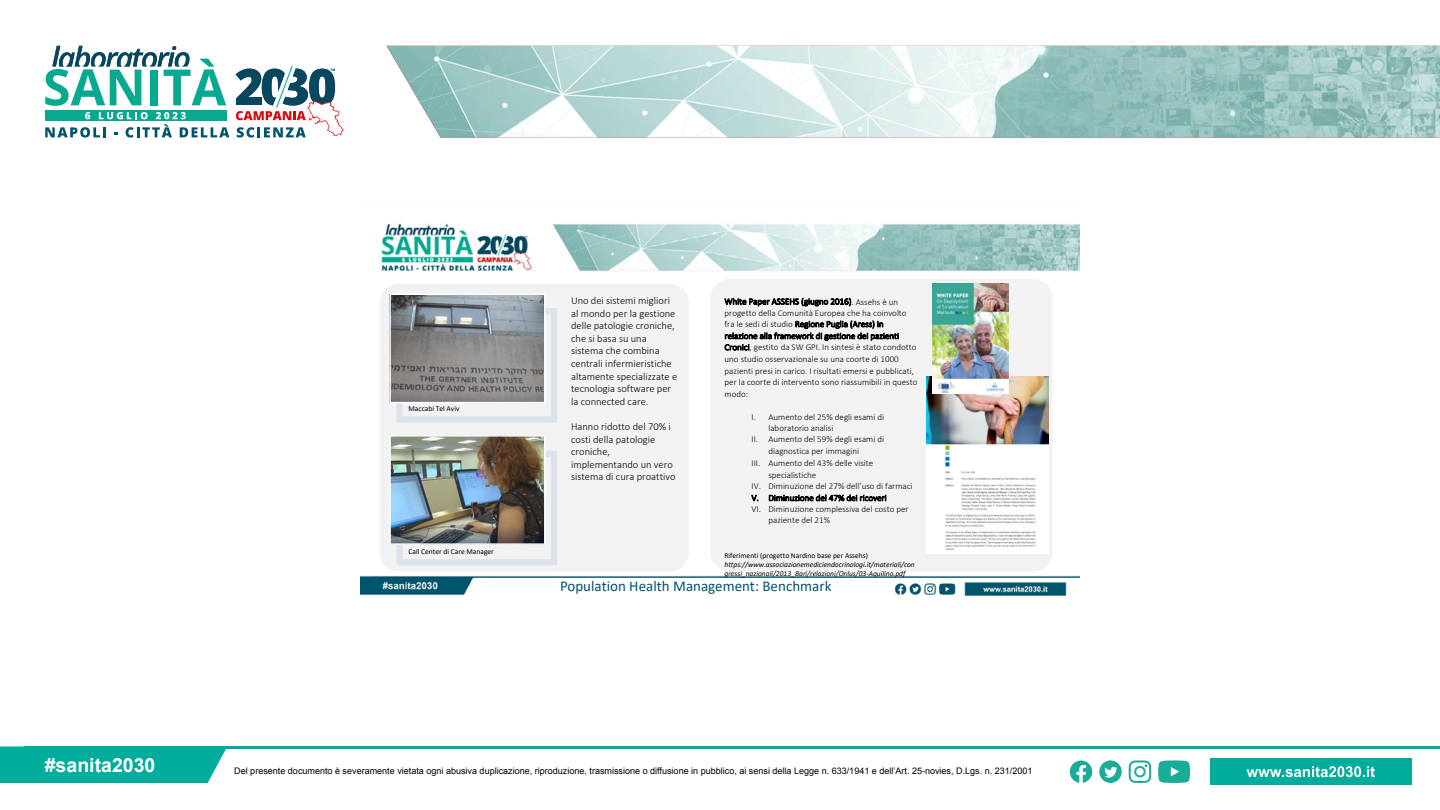
<style>
.page{position:relative;width:1440px;height:810px;background:#fff}
.page>*{position:absolute;margin:0;border:0;box-sizing:border-box;transform-origin:0 0}
.t1{font:700 19.5px "Arial";color:#fff}
.t2{font:15px "Calibri";color:#00546c}
.t3{font:300 10.5px/12.7px "Calibri";color:#000}
.t4{font:300 9px/11.6px "Calibri";color:#000}
.t5{font:9px "Arial";color:#000}
.t6{font:300 8.85px/11.9px "Calibri";color:#000}
.t7{font:italic 7.5px/9px "Calibri";color:#000}
.t8{font:7.5px "Calibri";color:#000}
.s1{font-size:9px}
.s2{font-size:8.85px}
</style>
<div class="page">
<img style="left:386px;top:46px;width:1054px;height:92px">
<div style="left:0;top:746px;width:226px;height:37px;background:#00ad9c"></div>
<div style="left:1210px;top:759px;width:201px;height:26px;background:#00ad9c"></div>
<hr style="left:24px;top:746px;width:1416px;height:3px;background:#00ad9c">
<svg style="left:1247px;top:766px;width:128px;height:11px"></svg>
<svg style="left:1129px;top:760px;width:22px;height:23px"></svg>
<svg style="left:1158px;top:760px;width:32px;height:23px"></svg>
<svg style="left:1070px;top:761px;width:22px;height:22px"></svg>
<svg style="left:1099px;top:760px;width:23px;height:23px"></svg>
<div style="left:45px;top:110px;width:181px;height:11px;background:#07a990"></div>
<svg style="left:45px;top:46px;width:181px;height:60px"></svg>
<svg style="left:236px;top:66px;width:107px;height:72px"></svg>
<svg style="left:45px;top:112px;width:184px;height:26px"></svg>
<img style="left:360px;top:224px;width:720px;height:372px">
<div style="left:380px;top:284px;width:309px;height:287px;background:#f2f2f2;border-radius:19px"></div>
<svg style="left:396px;top:308px;width:161px;height:114px"></svg>
<img style="left:392px;top:297px;width:151px;height:103px">
<div style="left:389px;top:294px;width:157px;height:109px;border:2px solid #fff"></div>
<svg style="left:396px;top:451px;width:161px;height:114px"></svg>
<img style="left:392px;top:438px;width:151px;height:104px">
<div style="left:389px;top:435px;width:157px;height:110px;border:2px solid #fff"></div>
<div style="left:710px;top:279px;width:342px;height:293px;background:#f2f2f2;border-radius:19px"></div>
<img style="left:927px;top:377px;width:121px;height:177px">
<img style="left:932px;top:284px;width:76px;height:109px">
<img style="left:360px;top:223px;width:719px;height:52px">
<h1 class="t1" style="left:45px;top:752px;width:112px">#sanita2030</h1>
<p class="t8" style="left:409px;top:404px;width:52px">Maccabi Tel Aviv</p>
<p class="t8" style="left:409px;top:547px;width:87px">Call Center di Care Manager</p>
<p class="t3" style="left:571px;top:294px;width:108px">Uno dei sistemi migliori al mondo per la gestione delle patologie croniche, che si basa su una sistema che combina centrali infermieristiche altamente specializzate e tecnologia software per la connected care.</p>
<p class="t3" style="left:571px;top:420px;width:106px">Hanno ridotto del 70% i costi della patologie croniche, implementando un vero sistema di cura proattivo</p>
<p class="t6" style="left:725px;top:295px;width:175px">White Paper ASSEHS (giugno 2016)<span class="s1">. Assehs è un</span></p>
<p class="t4" style="left:725px;top:307px;width:184px">progetto della Comunità Europea che ha coinvolto</p>
<p class="t6" style="left:725px;top:318px;width:176px"><span class="s1">fra le sedi di studio</span> Regione Puglia (Aress) in relazione alla framework di gestione dei pazienti</p>
<p class="t4" style="left:725px;top:341px;width:193px;line-height:12.1px"><span class="s2">Cronici</span>, gestito da SW GPI. In sintesi è stato condotto uno studio osservazionale su una coorte di 1000</p>
<p class="t4" style="left:725px;top:365px;width:194px">pazienti presi in carico. I risultati emersi e pubblicati, per la coorte di intervento sono riassumibili in questo modo:</p>
<p class="t4" style="left:752px;top:411px;width:134px">I. Aumento del 25% degli esami di</p>
<p class="t4" style="left:768px;top:422px;width:66px">laboratorio analisi</p>
<p class="t4" style="left:752px;top:434px;width:134px">II. Aumento del 59% degli esami di</p>
<p class="t4" style="left:768px;top:446px;width:92px">diagnostica per immagini</p>
<p class="t4" style="left:752px;top:457px;width:123px">III. Aumento del 43% delle visite</p>
<p class="t4" style="left:768px;top:469px;width:49px">specialistiche</p>
<p class="t4" style="left:752px;top:480px;width:162px">IV. Diminuzione del 27% dell’uso di farmaci</p>
<p class="t6" style="left:752px;top:492px;width:137px">V. Diminuzione del 47% dei ricoveri</p>
<p class="t4" style="left:768px;top:504px;width:142px;line-height:11.2px;text-indent:-17px">VI. Diminuzione complessiva del costo per paziente del 21%</p>
<p class="t8" style="left:725px;top:550px;width:145px">Riferimenti (progetto Nardino base per Assehs)</p>
<p class="t7" style="left:725px;top:560px;width:192px">https://www.associazionemediciendocrinologi.it/materiali/con gressi_nazionali/2013_Bari/relazioni/Onlus/03-Aquilino.pdf</p>
<h2 class="t2" style="left:560px;top:575px;width:273px">Population Health Management: Benchmark</h2>
<p class="t5" style="left:234px;top:765px;width:800px">Del presente documento è severamente vietata ogni abusiva duplicazione, riproduzione, trasmissione o diffusione in pubblico, ai sensi della Legge n. 633/1941 e dell’Art. 25-novies, D.Lgs. n. 231/2001</p>
</div>
